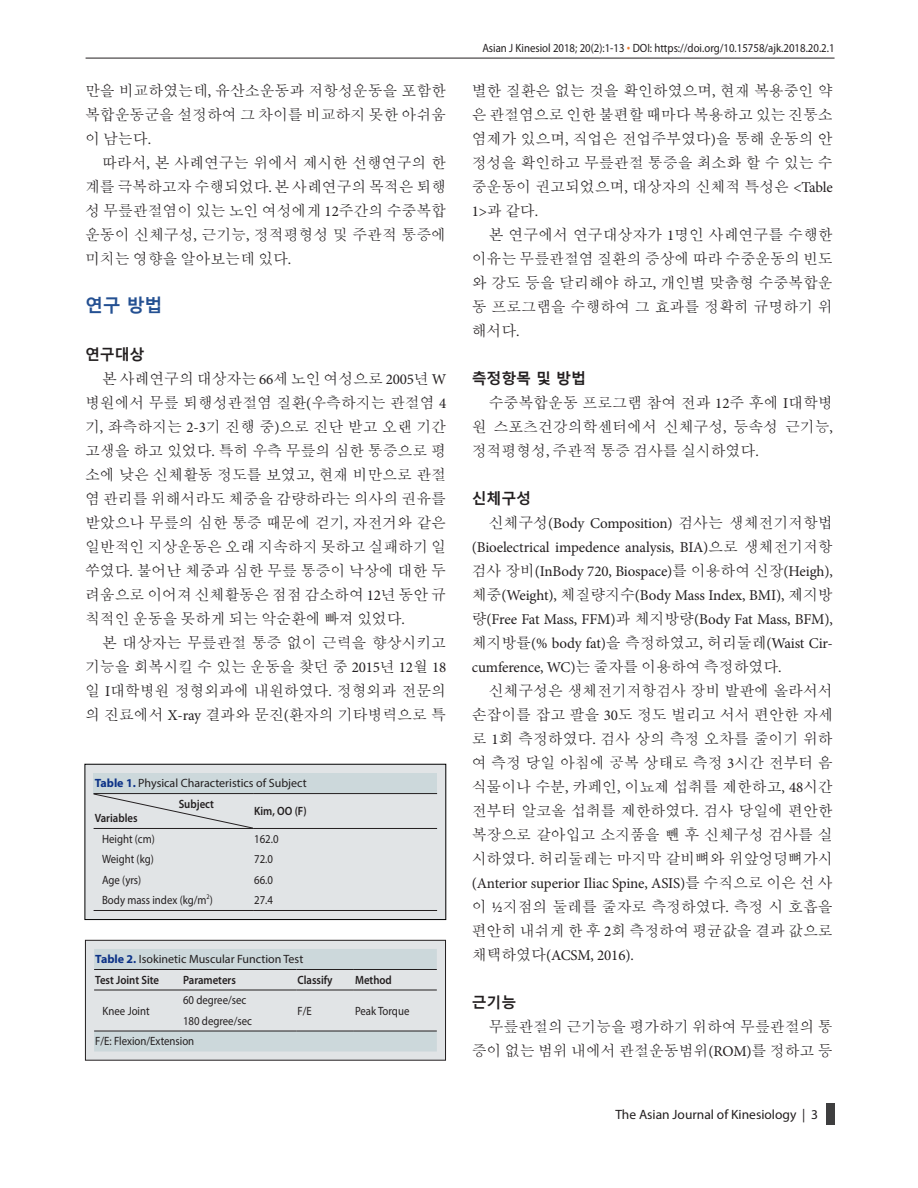
<style>
.page{position:relative;width:918px;height:1188px;background:#fff}
.page>*{position:absolute;margin:0;border:0;box-sizing:border-box;transform-origin:0 0}
.t1{font:700 18px "Malgun Gothic";color:#245092}
.t2{font:15px/24px "Batang Che";letter-spacing:-.01em;color:#231f20;text-align:justify}
.t3{font:15px/24px "Minion Pro";letter-spacing:-.015em;color:#231f20;text-align:justify}
.t4{font:700 15px "Malgun Gothic";letter-spacing:-.01em;color:#231f20}
.t5{font:13.5px "Myriad Pro";color:#231f20}
.t6{font:12px "Myriad Pro";color:#231f20;scale:.9 1}
.t7{font:12px "Myriad Pro";color:#231f20}
.t8{font:600 12px "Myriad Pro";color:#231f20;scale:.9 1}
.t9{font:7.05px "Myriad Pro";color:#231f20;scale:.9 1}
.s1{font-family:"Minion Pro"}
.s2{font-weight:700;color:#0c3287}
.s3{font-weight:700;font-size:15px;color:#ed7d31}
.s4{font-family:"Batang Che"}
</style>
<div class="page">
<div style="left:827px;top:1103px;width:8px;height:21px;background:#3e3e3f"></div>
<hr style="left:86px;top:58px;width:749px;height:1px;background:#231f20">
<div style="left:85px;top:764px;width:361px;height:156px;background:#e1e4e6"></div>
<div style="left:94px;top:773px;width:343px;height:21px;background:#ccd8db"></div>
<hr style="left:94px;top:793px;width:159px;height:1px;background:#231f20">
<hr style="left:253px;top:793px;width:184px;height:1px;background:#231f20">
<hr style="left:94px;top:910px;width:159px;height:1px;background:#231f20">
<hr style="left:253px;top:910px;width:184px;height:1px;background:#231f20">
<svg style="left:94px;top:794px;width:343px;height:35px"></svg>
<div style="left:85px;top:764px;width:361px;height:156px;border:1px solid #000"></div>
<div style="left:85px;top:940px;width:361px;height:120px;background:#e1e4e6"></div>
<svg style="left:94px;top:949px;width:343px;height:103px"></svg>
<hr style="left:94px;top:969px;width:88px;height:1px;background:#231f20">
<hr style="left:182px;top:969px;width:114px;height:1px;background:#231f20">
<hr style="left:296px;top:969px;width:58px;height:1px;background:#231f20">
<hr style="left:354px;top:969px;width:83px;height:1px;background:#231f20">
<hr style="left:94px;top:990px;width:88px;height:1px;background:#231f20">
<hr style="left:94px;top:1031px;width:88px;height:1px;background:#231f20">
<hr style="left:182px;top:990px;width:114px;height:1px;background:#231f20">
<hr style="left:296px;top:990px;width:58px;height:1px;background:#231f20">
<hr style="left:354px;top:990px;width:83px;height:1px;background:#231f20">
<hr style="left:296px;top:1031px;width:58px;height:1px;background:#231f20">
<hr style="left:354px;top:1031px;width:83px;height:1px;background:#231f20">
<hr style="left:182px;top:1031px;width:114px;height:1px;background:#231f20">
<div style="left:85px;top:940px;width:361px;height:120px;border:1px solid #231f20"></div>
<p class="t2" style="left:85px;top:78px;width:363px">만을 비교하였는데<span class="s1">,</span> 유산소운동과 저항성운동을 포함한 복합운동군을 설정하여 그 차이를 비교하지 못한 아쉬움 이 남는다<span class="s1">.</span></p>
<p class="t2" style="left:85px;top:150px;width:363px;text-indent:17px">따라서<span class="s1">,</span> 본 사례연구는 위에서 제시한 선행연구의 한 계를 극복하고자 수행되었다<span class="s1">.</span> 본 사례연구의 목적은 퇴행 성 무릎관절염이 있는 노인 여성에게 <span class="s1">12</span>주간의 수중복합 운동이 신체구성<span class="s1">,</span> 근기능<span class="s1">,</span> 정적평형성 및 주관적 통증에 미치는 영향을 알아보는데 있다<span class="s1">.</span></p>
<p class="t1" style="left:85px;top:295px;width:79px">연구 방법</p>
<p class="t4" style="left:85px;top:345px;width:61px">연구대상</p>
<p class="t2" style="left:85px;top:366px;width:363px;text-indent:17px">본 사례연구의 대상자는 <span class="s1">66</span>세 노인 여성으로 <span class="s1">2005</span>년 <span class="s1">W </span>병원에서 무릎 퇴행성관절염 질환<span class="s1">(</span>우측하지는 관절염 <span class="s1">4 </span>기<span class="s1">,</span> 좌측하지는 <span class="s1">2-3</span>기 진행 중<span class="s1">)</span>으로 진단 받고 오랜 기간 고생을 하고 있었다<span class="s1">.</span> 특히 우측 무릎의 심한 통증으로 평 소에 낮은 신체활동 정도를 보였고<span class="s1">,</span> 현재 비만으로 관절 염 관리를 위해서라도 체중을 감량하라는 의사의 권유를 받았으나 무릎의 심한 통증 때문에 걷기<span class="s1">,</span> 자전거와 같은 일반적인 지상운동은 오래 지속하지 못하고 실패하기 일 쑤였다<span class="s1">.</span> 불어난 체중과 심한 무릎 통증이 낙상에 대한 두 려움으로 이어져 신체활동은 점점 감소하여 <span class="s1">12</span>년 동안 규 칙적인 운동을 못하게 되는 악순환에 빠져 있었다<span class="s1">.</span></p>
<p class="t2" style="left:85px;top:630px;width:363px;text-indent:17px">본 대상자는 무릎관절 통증 없이 근력을 향상시키고 기능을 회복시킬 수 있는 운동을 찾던 중 <span class="s1">2015</span>년 <span class="s1">12</span>월 <span class="s1">18 </span>일 <span class="s1">I</span>대학병원 정형외과에 내원하였다<span class="s1">.</span> 정형외과 전문의 의 진료에서 <span class="s1">X-ray</span> 결과와 문진<span class="s1">(</span>환자의 기타병력으로 특</p>
<p class="t7" style="left:95px;top:776px;width:213px"><span class="s2">Table 1.</span> Physical Characteristics of Subject</p>
<p class="t8" style="left:179px;top:796px;width:41px">Subject</p>
<p class="t8" style="left:95px;top:811px;width:49px">Variables</p>
<p class="t8" style="left:254px;top:803px;width:60px">Kim, OO (F)</p>
<p class="t6" style="left:102px;top:831px;width:60px">Height (cm)</p>
<p class="t6" style="left:254px;top:831px;width:29px">162.0</p>
<p class="t6" style="left:102px;top:852px;width:59px">Weight (kg)</p>
<p class="t6" style="left:254px;top:852px;width:22px">72.0</p>
<p class="t6" style="left:102px;top:872px;width:45px">Age (yrs)</p>
<p class="t6" style="left:254px;top:872px;width:22px">66.0</p>
<p class="t6" style="left:102px;top:893px;width:125px">Body mass index (kg/m )</p>
<p class="t9" style="left:207px;top:892px;width:5px">2</p>
<p class="t6" style="left:254px;top:893px;width:22px">27.4</p>
<p class="t7" style="left:95px;top:952px;width:210px"><span class="s2">Table 2.</span> Isokinetic Muscular Function Test</p>
<p class="t8" style="left:95px;top:972px;width:72px">Test Joint Site</p>
<p class="t8" style="left:183px;top:972px;width:60px">Parameters</p>
<p class="t8" style="left:297px;top:972px;width:41px">Classify</p>
<p class="t8" style="left:355px;top:972px;width:42px">Method</p>
<p class="t6" style="left:103px;top:1003px;width:54px">Knee Joint</p>
<p class="t6" style="left:183px;top:993px;width:72px">60 degree/sec</p>
<p class="t6" style="left:297px;top:1003px;width:17px">F/E</p>
<p class="t6" style="left:355px;top:1003px;width:62px">Peak Torque</p>
<p class="t6" style="left:183px;top:1013px;width:78px">180 degree/sec</p>
<p class="t6" style="left:95px;top:1034px;width:112px">F/E: Flexion/Extension</p>
<p class="t6" style="left:482px;top:40px;width:393px">Asian J Kinesiol 2018; 20(2):1-13 <span class="s3">·</span> DOI: https://doi.org/10.15758/ajk.2018.20.2.1</p>
<p class="t2" style="left:472px;top:78px;width:363px">별한 질환은 없는 것을 확인하였으며<span class="s1">,</span> 현재 복용중인 약 은 관절염으로 인한 불편할 때마다 복용하고 있는 진통소 염제가 있으며<span class="s1">,</span> 직업은 전업주부였다<span class="s1">)</span>을 통해 운동의 안 정성을 확인하고 무릎관절 통증을 최소화 할 수 있는 수 중운동이 권고되었으며<span class="s1">,</span> 대상자의 신체적 특성은 <span class="s1">&lt;Table 1&gt;</span>과 같다<span class="s1">.</span></p>
<p class="t2" style="left:472px;top:222px;width:363px;text-indent:17px">본 연구에서 연구대상자가 <span class="s1">1</span>명인 사례연구를 수행한 이유는 무릎관절염 질환의 증상에 따라 수중운동의 빈도 와 강도 등을 달리해야 하고<span class="s1">,</span> 개인별 맞춤형 수중복합운 동 프로그램을 수행하여 그 효과를 정확히 규명하기 위 해서다<span class="s1">.</span></p>
<p class="t4" style="left:472px;top:369px;width:116px">측정항목 및 방법</p>
<p class="t2" style="left:472px;top:390px;width:363px;text-indent:17px">수중복합운동 프로그램 참여 전과 <span class="s1">12</span>주 후에 <span class="s1">I</span>대학병 원 스포츠건강의학센터에서 신체구성<span class="s1">,</span> 등속성 근기능<span class="s1">, </span>정적평형성<span class="s1">,</span> 주관적 통증 검사를 실시하였다<span class="s1">.</span></p>
<p class="t4" style="left:472px;top:489px;width:61px">신체구성</p>
<p class="t3" style="left:472px;top:511px;width:363px;text-indent:17px"><span class="s4">신체구성</span>(Body Composition) <span class="s4">검사는 생체전기저항법 </span>(Bioelectrical impedence analysis, BIA)<span class="s4">으로 생체전기저항 검사 장비</span>(InBody 720, Biospace)<span class="s4">를 이용하여 신장</span>(Heigh), <span class="s4">체중</span>(Weight), <span class="s4">체질량지수</span>(Body Mass Index, BMI), <span class="s4">제지방 량</span>(Free Fat Mass, FFM)<span class="s4">과 체지방량</span>(Body Fat Mass, BFM), <span class="s4">체지방률</span>(% body fat)<span class="s4">을 측정하였고</span>, <span class="s4">허리둘레</span>(Waist Cir&shy;cumference, WC)<span class="s4">는 줄자를 이용하여 측정하였다</span>.</p>
<p class="t2" style="left:472px;top:678px;width:363px;text-indent:17px">신체구성은 생체전기저항검사 장비 발판에 올라서서 손잡이를 잡고 팔을 <span class="s1">30</span>도 정도 벌리고 서서 편안한 자세 로 <span class="s1">1</span>회 측정하였다<span class="s1">.</span> 검사 상의 측정 오차를 줄이기 위하 여 측정 당일 아침에 공복 상태로 측정 <span class="s1">3</span>시간 전부터 음 식물이나 수분<span class="s1">,</span> 카페인<span class="s1">,</span> 이뇨제 섭취를 제한하고<span class="s1">, 48</span>시간 전부터 알코올 섭취를 제한하였다<span class="s1">.</span> 검사 당일에 편안한 복장으로 갈아입고 소지품을 뺀 후 신체구성 검사를 실 시하였다<span class="s1">.</span> 허리둘레는 마지막 갈비뼈와 위앞엉덩뼈가시 <span class="s1">(Anterior superior Iliac Spine, ASIS)</span>를 수직으로 이은 선 사 이 <span class="s1">½</span>지점의 둘레를 줄자로 측정하였다<span class="s1">.</span> 측정 시 호흡을 편안히 내쉬게 한 후 <span class="s1">2</span>회 측정하여 평균값을 결과 값으로 채택하였다<span class="s1">(ACSM, 2016).</span></p>
<p class="t4" style="left:472px;top:993px;width:46px">근기능</p>
<p class="t2" style="left:472px;top:1014px;width:363px;text-align:right">무릎관절의 근기능을 평가하기 위하여 무릎관절의 통 증이 없는 범위 내에서 관절운동범위<span class="s1">(ROM)</span>를 정하고 등</p>
<p class="t5" style="left:615px;top:1106px;width:204px">The Asian Journal of Kinesiology | 3</p>
</div>
